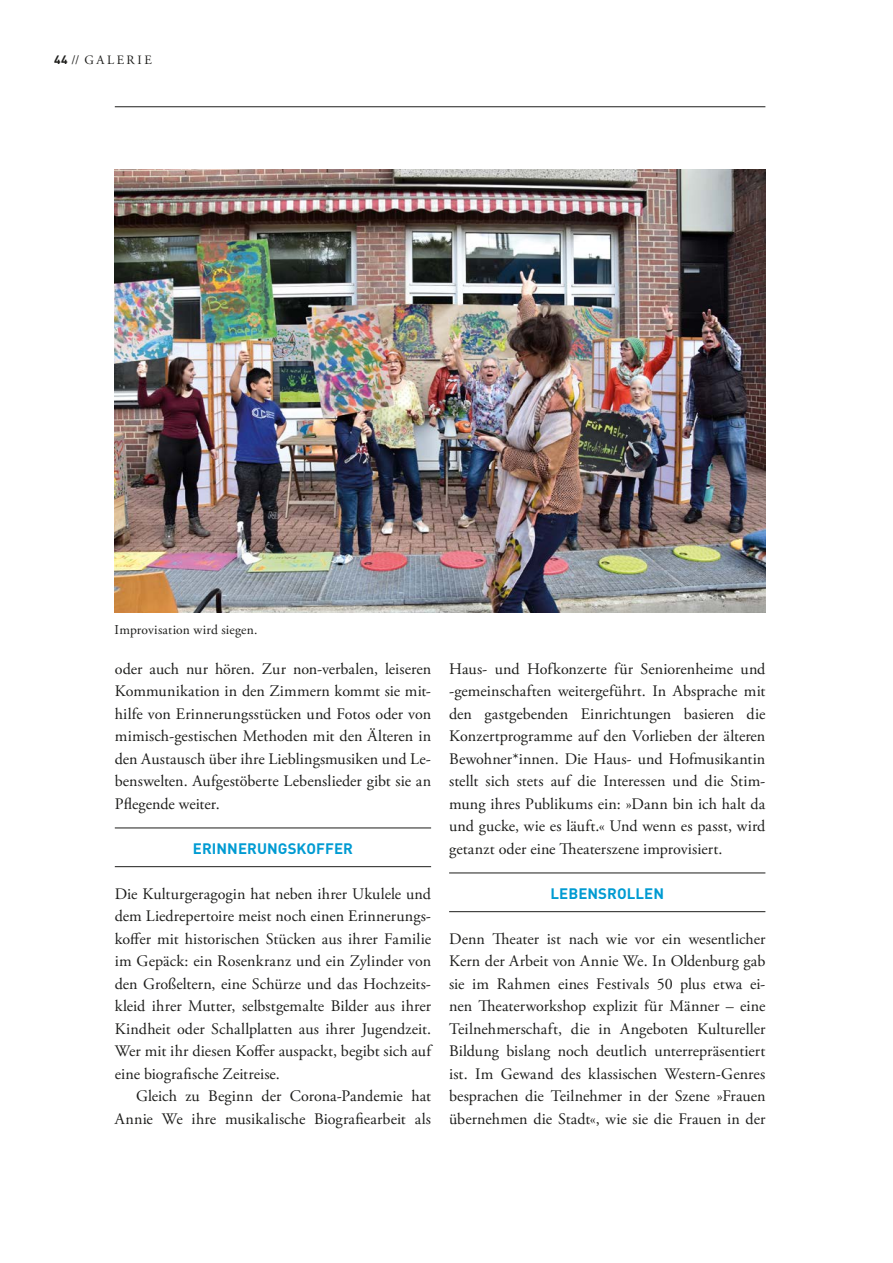
<style>
.page{position:relative;width:893px;height:1263px;background:#fff}
.page>*{position:absolute;margin:0;border:0;box-sizing:border-box;transform-origin:0 0}
.Fließtexte_03_Fließtext_stumpf{font:16.05px/22.5px "Adobe Garamond Pro";color:#1d1d1b;text-align:justify}
.Fließtexte_06_Sublines_im_Fließtext{font:700 15px "DIN";letter-spacing:.005em;color:#009bd2}
._07_Literatur{font:13.5px "Adobe Garamond Pro";letter-spacing:.01em;color:#1d1d1b}
.t1{font:12.75px "Adobe Garamond Pro";letter-spacing:.195em;color:#1d1d1b}
.s1{font-family:"DIN";font-weight:700;font-size:12px}
</style>
<div class="page">
<hr style="left:115px;top:106px;width:650px;height:1px;background:#1d1d1b">
<img style="left:115px;top:169px;width:650px;height:443px">
<hr style="left:115px;top:828px;width:316px;height:1px;background:#1d1d1b">
<hr style="left:115px;top:866px;width:316px;height:1px;background:#1d1d1b">
<hr style="left:449px;top:873px;width:316px;height:1px;background:#1d1d1b">
<hr style="left:449px;top:911px;width:316px;height:1px;background:#1d1d1b">
<p class="t1" style="left:54px;top:52px;width:99px"><span class="s1">44</span> // GALERIE</p>
<p class="_07_Literatur" style="left:115px;top:621px;width:144px">Improvisation wird siegen.</p>
<p class="Fließtexte_03_Fließtext_stumpf" style="left:115px;top:658px;width:318px">oder auch nur hören. Zur non-verbalen, leiseren Kommunikation in den Zimmern kommt sie mit&shy;hilfe von Erinnerungsstücken und Fotos oder von mimisch-gestischen Methoden mit den Älteren in den Austausch über ihre Lieblingsmusiken und Le&shy;benswelten. Aufgestöberte Lebenslieder gibt sie an Pflegende weiter.</p>
<h4 class="Fließtexte_06_Sublines_im_Fließtext" style="left:193px;top:838px;width:162px">ERINNERUNGSKOFFER</h4>
<p class="Fließtexte_03_Fließtext_stumpf" style="left:115px;top:883px;width:318px">Die Kulturgeragogin hat neben ihrer Ukulele und dem Liedrepertoire meist noch einen Erinnerungs&shy;koffer mit historischen Stücken aus ihrer Familie im Gepäck: ein Rosenkranz und ein Zylinder von den Großeltern, eine Schürze und das Hochzeits&shy;kleid ihrer Mutter, selbstgemalte Bilder aus ihrer Kindheit oder Schallplatten aus ihrer Jugendzeit.<br>Wer mit ihr diesen Koffer auspackt, begibt sich auf eine biografische Zeitreise.</p>
<p class="Fließtexte_03_Fließtext_stumpf" style="left:115px;top:1085px;width:318px;text-align:right">Gleich zu Beginn der Corona-Pandemie hat<br>Annie We ihre musikalische Biografiearbeit als</p>
<p class="Fließtexte_03_Fließtext_stumpf" style="left:449px;top:658px;width:318px">Haus- und Hofkonzerte für Seniorenheime und -gemeinschaften weitergeführt. In Absprache mit den gastgebenden Einrichtungen basieren die Konzertprogramme auf den Vorlieben der älteren Bewohner*innen. Die Haus- und Hofmusikantin stellt sich stets auf die Interessen und die Stim&shy;mung ihres Publikums ein: »Dann bin ich halt da und gucke, wie es läuft.« Und wenn es passt, wird getanzt oder eine Theaterszene improvisiert.</p>
<h4 class="Fließtexte_06_Sublines_im_Fließtext" style="left:550px;top:883px;width:115px">LEBENSROLLEN</h4>
<p class="Fließtexte_03_Fließtext_stumpf" style="left:449px;top:928px;width:318px">Denn Theater ist nach wie vor ein wesentlicher Kern der Arbeit von Annie We. In Oldenburg gab sie im Rahmen eines Festivals 50 plus etwa ei&shy;nen Theaterworkshop explizit für Männer – eine Teilnehmerschaft, die in Angeboten Kultureller Bildung bislang noch deutlich unterrepräsentiert ist. Im Gewand des klassischen Western-Genres besprachen die Teilnehmer in der Szene »Frauen übernehmen die Stadt«, wie sie die Frauen in der</p>
</div>
